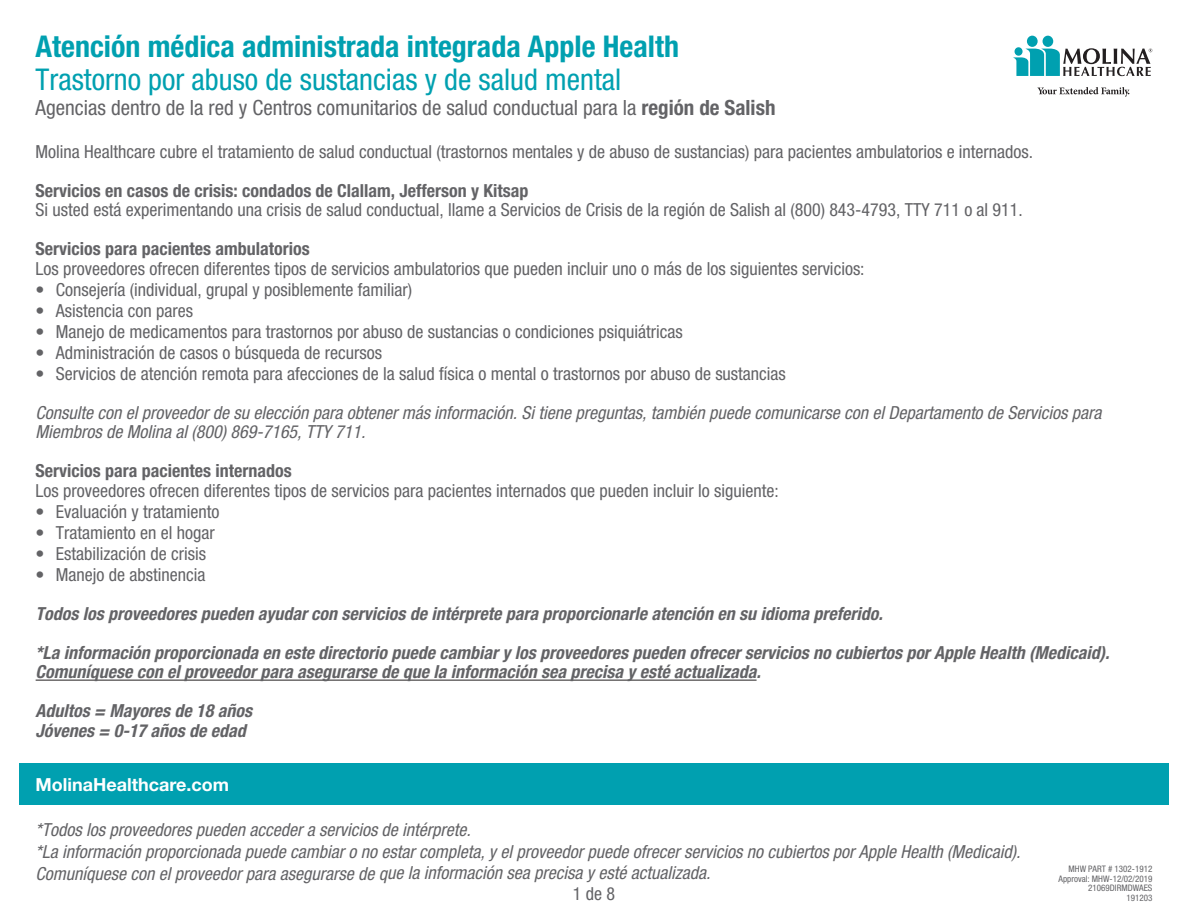
<style>
.page{position:relative;width:1188px;height:918px;background:#fff}
.page>*{position:absolute;margin:0;border:0;box-sizing:border-box;transform-origin:0 0}
.t1{font:700 condensed 30px "Helvetica Neue LT Std";color:#00a0b0}
.t2{font:condensed 30px "Helvetica Neue";color:#00a0b0}
.t3{font:condensed 21px "Helvetica Neue";color:#636366}
.t4{font:condensed 18px "Helvetica Neue";color:#636366}
.t5{font:italic condensed 18px/19.5px "Helvetica Neue";color:#636366}
.t6{font:italic 700 condensed 18px/19.5px "Helvetica Neue";color:#636366}
.t7{font:700 condensed 18px "Helvetica Neue LT Std";color:#636366}
.t8{font:700 18px "Helvetica Neue LT Std";color:#fff}
.t9{font:condensed 9px/9.8px "Helvetica Neue";color:#636366;text-align:right}
.s1{font-family:"Helvetica Neue LT Std";font-weight:700}
</style>
<div class="page">
<hr style="left:36px;top:680px;width:721px;height:1px;background:#231f20">
<svg style="left:1037px;top:87px;width:92px;height:10px"></svg>
<div style="left:1043px;top:36px;width:10px;height:11px;background:#00a0b0;border-radius:50%"></div>
<div style="left:1027px;top:36px;width:11px;height:11px;background:#00a0b0;border-radius:50%"></div>
<svg style="left:1013px;top:48px;width:139px;height:28px"></svg>
<div style="left:1015px;top:47px;width:8px;height:9px;background:#00a0b0;border-radius:50%"></div>
<div style="left:19px;top:764px;width:1150px;height:41px;background:#00a0b0"></div>
<h1 class="t1" style="left:36px;top:28px;width:645px">Atención médica administrada integrada Apple Health</h1>
<h2 class="t2" style="left:36px;top:62px;width:587px">Trastorno por abuso de sustancias y de salud mental</h2>
<p class="t3" style="left:36px;top:96px;width:741px">Agencias dentro de la red y Centros comunitarios de salud conductual para la <span class="s1">región de Salish</span></p>
<p class="t4" style="left:36px;top:141px;width:999px">Molina Healthcare cubre el tratamiento de salud conductual (trastornos mentales y de abuso de sustancias) para pacientes ambulatorios e internados.</p>
<p class="t7" style="left:36px;top:180px;width:494px">Servicios en casos de crisis: condados de Clallam, Jefferson y Kitsap</p>
<p class="t4" style="left:36px;top:200px;width:989px">Si usted está experimentando una crisis de salud conductual, llame a Servicios de Crisis de la región de Salish al (800) 843-4793, TTY 711 o al 911.</p>
<p class="t7" style="left:36px;top:238px;width:276px">Servicios para pacientes ambulatorios</p>
<p class="t4" style="left:36px;top:258px;width:831px">Los proveedores ofrecen diferentes tipos de servicios ambulatorios que pueden incluir uno o más de los siguientes servicios:</p>
<p class="t4" style="left:36px;top:279px;width:378px">• Consejería (individual, grupal y posiblemente familiar)</p>
<p class="t4" style="left:36px;top:300px;width:159px">• Asistencia con pares</p>
<p class="t4" style="left:36px;top:321px;width:649px">• Manejo de medicamentos para trastornos por abuso de sustancias o condiciones psiquiátricas</p>
<p class="t4" style="left:36px;top:342px;width:348px">• Administración de casos o búsqueda de recursos</p>
<p class="t4" style="left:36px;top:363px;width:752px">• Servicios de atención remota para afecciones de la salud física o mental o trastornos por abuso de sustancias</p>
<p class="t5" style="left:36px;top:403px;width:1067px">Consulte con el proveedor de su elección para obtener más información. Si tiene preguntas, también puede comunicarse con el Departamento de Servicios para<br>Miembros de Molina al (800) 869-7165, TTY 711.</p>
<p class="t7" style="left:36px;top:460px;width:258px">Servicios para pacientes internados</p>
<p class="t4" style="left:36px;top:480px;width:745px">Los proveedores ofrecen diferentes tipos de servicios para pacientes internados que pueden incluir lo siguiente:</p>
<p class="t4" style="left:36px;top:501px;width:185px">• Evaluación y tratamiento</p>
<p class="t4" style="left:36px;top:522px;width:181px">• Tratamiento en el hogar</p>
<p class="t4" style="left:36px;top:543px;width:172px">• Estabilización de crisis</p>
<p class="t4" style="left:36px;top:564px;width:171px">• Manejo de abstinencia</p>
<p class="t6" style="left:36px;top:604px;width:849px">Todos los proveedores pueden ayudar con servicios de intérprete para proporcionarle atención en su idioma preferido.</p>
<p class="t6" style="left:36px;top:643px;width:1075px">*La información proporcionada en este directorio puede cambiar y los proveedores pueden ofrecer servicios no cubiertos por Apple Health (Medicaid).<br>Comuníquese con el proveedor para asegurarse de que la información sea precisa y esté actualizada.</p>
<p class="t6" style="left:36px;top:701px;width:218px">Adultos = Mayores de 18 años<br>Jóvenes = 0-17 años de edad</p>
<p class="t8" style="left:36px;top:773px;width:195px">MolinaHealthcare.com</p>
<p class="t5" style="left:36px;top:820px;width:437px">*Todos los proveedores pueden acceder a servicios de intérprete.</p>
<p class="t5" style="left:36px;top:841px;width:986px;line-height:21.6px">*La información proporcionada puede cambiar o no estar completa, y el proveedor puede ofrecer servicios no cubiertos por Apple Health (Medicaid).<br>Comuníquese con el proveedor para asegurarse de que la información sea precisa y esté actualizada.</p>
<p class="t9" style="left:1059px;top:864px;width:95px">MHW PART # 1302-1912<br>Approval: MHW-12/02/2019<br>21069DIRMDWAES</p>
<p class="t4" style="left:573px;top:883px;width:44px">1 de 8</p>
<p class="t9" style="left:1126px;top:893px;width:27px">191203</p>
</div>
